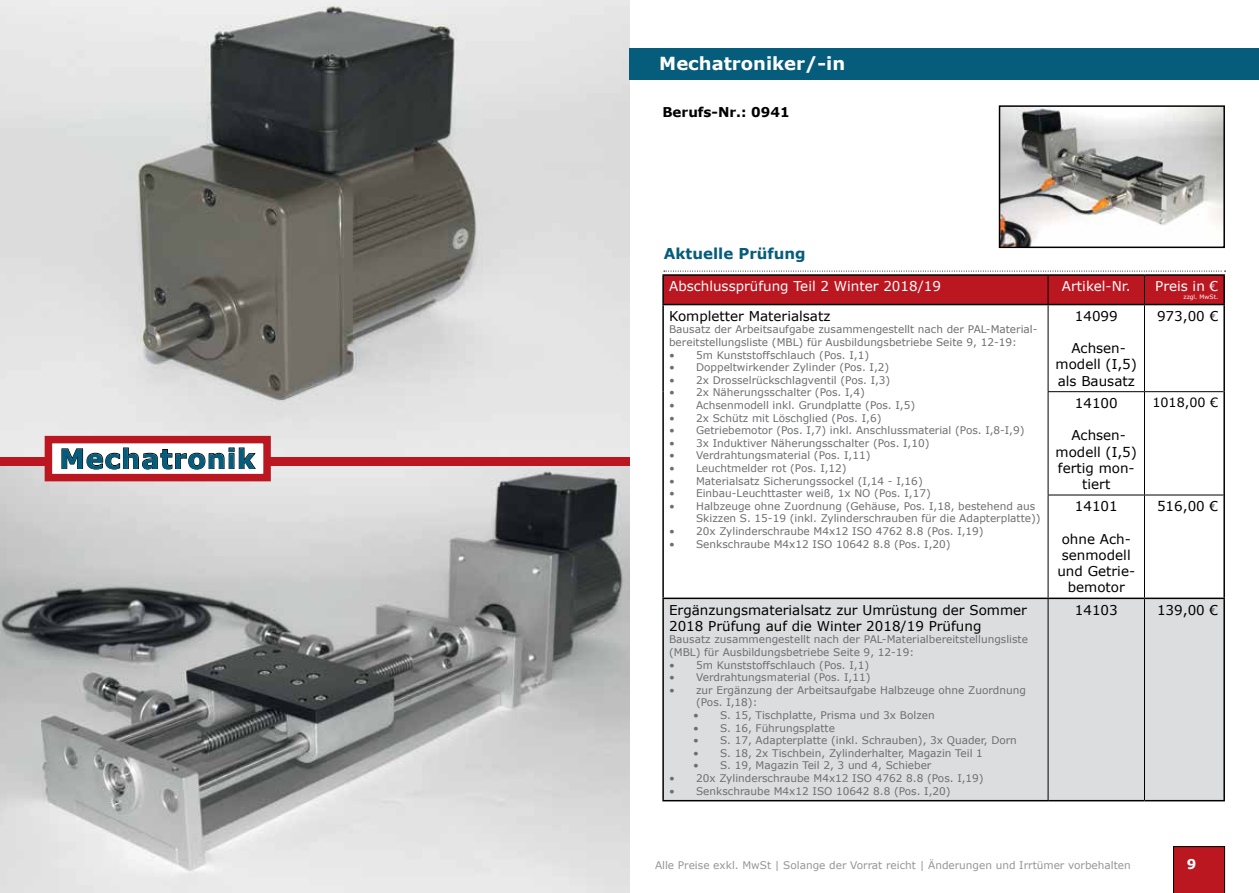
<style>
.page{position:relative;width:1259px;height:893px;background:#fff}
.page>*{position:absolute;margin:0;border:0;box-sizing:border-box;transform-origin:0 0}
.t1{font:700 27px "Verdana";letter-spacing:.03em;color:#065c7b}
.t2{font:700 18px "Verdana";color:#fff}
.t3{font:700 15px "Verdana";color:#065c7b}
.t4{font:13.5px/16.2px "Verdana";color:#000;text-align:center}
.t5{font:13.5px "Verdana";color:#fff}
.t6{font:700 13.5px "Verdana";color:#000}
.t7{font:700 13.5px "Verdana";color:#fff}
.t8{font:12.75px "Verdana";color:#000}
.t9{font:10.5px/12.6px "Verdana";color:#6d6e71}
.t10{font:10.5px "Verdana";color:#939598}
.t11{font:6px "Verdana";color:#fff}
</style>
<div class="page">
<svg style="left:1173px;top:846px;width:52px;height:47px;background:#b0151f"></svg>
<img style="left:0;top:0;width:629px;height:893px">
<div style="left:45px;top:436px;width:226px;height:45px;background:#fff;border:8px solid #bb1721"></div>
<svg style="left:61px;top:447px;width:195px;height:23px"></svg>
<div style="left:0;top:457px;width:51px;height:9px;background:#bb1721"></div>
<div style="left:268px;top:457px;width:361px;height:9px;background:#bb1721"></div>
<div style="left:629px;top:48px;width:630px;height:31px;background:#065c7b"></div>
<svg style="left:1048px;top:496px;width:175px;height:102px"></svg>
<div style="left:664px;top:599px;width:559px;height:201px;background:#dcddde"></div>
<hr style="left:662px;top:274px;width:386px;height:2px;background:#000">
<hr style="left:662px;top:276px;width:2px;height:28px;background:#000">
<svg style="left:663px;top:271px;width:562px;height:33px;background:#b52b33"></svg>
<hr style="left:662px;top:304px;width:386px;height:1px;background:#000">
<hr style="left:662px;top:305px;width:2px;height:87px;background:#000">
<hr style="left:1048px;top:304px;width:96px;height:1px;background:#000">
<hr style="left:1144px;top:304px;width:81px;height:1px;background:#000">
<hr style="left:1223px;top:305px;width:2px;height:87px;background:#000">
<hr style="left:662px;top:392px;width:2px;height:103px;background:#000">
<hr style="left:1223px;top:392px;width:2px;height:103px;background:#000">
<hr style="left:662px;top:495px;width:2px;height:103px;background:#000">
<hr style="left:1223px;top:495px;width:2px;height:103px;background:#000">
<hr style="left:662px;top:599px;width:2px;height:201px;background:#000">
<hr style="left:1223px;top:599px;width:2px;height:201px;background:#000">
<hr style="left:1047px;top:305px;width:1px;height:86px;background:#000">
<hr style="left:1144px;top:305px;width:1px;height:86px;background:#000">
<hr style="left:1047px;top:392px;width:1px;height:103px;background:#000">
<hr style="left:1144px;top:392px;width:1px;height:103px;background:#000">
<hr style="left:1047px;top:495px;width:1px;height:103px;background:#000">
<hr style="left:1144px;top:495px;width:1px;height:103px;background:#000">
<hr style="left:1047px;top:599px;width:1px;height:201px;background:#000">
<hr style="left:1144px;top:599px;width:1px;height:201px;background:#000">
<hr style="left:1047px;top:391px;width:97px;height:1px;background:#000">
<hr style="left:1047px;top:495px;width:97px;height:1px;background:#000">
<hr style="left:662px;top:598px;width:386px;height:1px;background:#000">
<hr style="left:1048px;top:598px;width:96px;height:1px;background:#000">
<hr style="left:1144px;top:598px;width:81px;height:1px;background:#000">
<hr style="left:662px;top:800px;width:386px;height:1px;background:#000">
<hr style="left:1048px;top:800px;width:96px;height:1px;background:#000">
<hr style="left:1144px;top:800px;width:81px;height:1px;background:#000">
<hr style="left:1144px;top:391px;width:79px;height:1px;background:#000">
<hr style="left:1144px;top:495px;width:79px;height:1px;background:#000">
<img style="left:1001px;top:108px;width:221px;height:137px">
<div style="left:998px;top:105px;width:227px;height:143px;border:2px solid #000"></div>
<h1 class="t1" style="left:59px;top:440px;width:197px">Mechatronik</h1>
<h2 class="t2" style="left:663px;top:51px;width:57px">B ruf</h2>
<h2 class="t2" style="left:659px;top:51px;width:187px">Mechatroniker/-in</h2>
<p class="t6" style="left:662px;top:102px;width:129px">Berufs-Nr.: 0941</p>
<h3 class="t3" style="left:664px;top:243px;width:143px">Aktuelle Prüfung</h3>
<p class="t5" style="left:669px;top:277px;width:273px">Abschlussprüfung Teil 2 Winter 2018/19</p>
<p class="t5" style="left:1062px;top:277px;width:70px">Artikel-Nr.</p>
<p class="t5" style="left:1155px;top:277px;width:65px">Preis in €</p>
<p class="t11" style="left:1183px;top:292px;width:36px">zzgl. MwSt.</p>
<p class="t4" style="left:669px;top:308px;width:163px">Kompletter Materialsatz</p>
<p class="t9" style="left:669px;top:323px;width:370px">Bausatz der Arbeitsaufgabe zusammengestellt nach der PAL-Material&shy;bereitstellungsliste (MBL) für Ausbildungsbetriebe Seite 9, 12-19:</p>
<p class="t9" style="left:669px;top:348px;width:201px">• 5m Kunststoffschlauch (Pos. I,1)</p>
<p class="t9" style="left:669px;top:361px;width:222px">• Doppeltwirkender Zylinder (Pos. I,2)</p>
<p class="t9" style="left:669px;top:374px;width:223px">• 2x Drosselrückschlagventil (Pos. I,3)</p>
<p class="t9" style="left:669px;top:386px;width:197px">• 2x Näherungsschalter (Pos. I,4)</p>
<p class="t9" style="left:669px;top:399px;width:247px">• Achsenmodell inkl. Grundplatte (Pos. I,5)</p>
<p class="t9" style="left:669px;top:411px;width:214px">• 2x Schütz mit Löschglied (Pos. I,6)</p>
<p class="t9" style="left:669px;top:424px;width:357px">• Getriebemotor (Pos. I,7) inkl. Anschlussmaterial (Pos. I,8-I,9)</p>
<p class="t9" style="left:669px;top:437px;width:262px">• 3x Induktiver Näherungsschalter (Pos. I,10)</p>
<p class="t9" style="left:669px;top:449px;width:203px">• Verdrahtungsmaterial (Pos. I,11)</p>
<p class="t9" style="left:669px;top:462px;width:179px">• Leuchtmelder rot (Pos. I,12)</p>
<p class="t9" style="left:669px;top:474px;width:255px">• Materialsatz Sicherungssockel (I,14 - I,16)</p>
<p class="t9" style="left:669px;top:487px;width:263px">• Einbau-Leuchttaster weiß, 1x NO (Pos. I,17)</p>
<p class="t9" style="left:696px;top:500px;width:346px;text-indent:-27px">• Halbzeuge ohne Zuordnung (Gehäuse, Pos. I,18, bestehend aus<br>Skizzen S. 15-19 (inkl. Zylinderschrauben für die Adapterplatte))</p>
<p class="t9" style="left:669px;top:525px;width:316px">• 20x Zylinderschraube M4x12 ISO 4762 8.8 (Pos. I,19)</p>
<p class="t9" style="left:669px;top:537px;width:283px">• Senkschraube M4x12 ISO 10642 8.8 (Pos. I,20)</p>
<p class="t4" style="left:1074px;top:308px;width:44px">14099</p>
<p class="t4" style="left:1055px;top:340px;width:83px">Achsen&shy;modell (I,5) als Bausatz</p>
<p class="t4" style="left:1157px;top:308px;width:63px">973,00 €</p>
<p class="t8" style="left:1152px;top:394px;width:67px">1018,00 €</p>
<p class="t4" style="left:1074px;top:395px;width:44px">14100</p>
<p class="t4" style="left:1055px;top:427px;width:83px">Achsen&shy;modell (I,5) fertig mon&shy;tiert</p>
<p class="t4" style="left:1074px;top:498px;width:44px">14101</p>
<p class="t4" style="left:1057px;top:531px;width:79px">ohne Ach&shy;senmodell und Getrie&shy;bemotor</p>
<p class="t4" style="left:1157px;top:498px;width:63px">516,00 €</p>
<p class="t4" style="left:669px;top:601px;width:359px;text-align:left">Ergänzungsmaterialsatz zur Umrüstung der Sommer<br>2018 Prüfung auf die Winter 2018/19 Prüfung</p>
<p class="t9" style="left:669px;top:633px;width:360px">Bausatz zusammengestellt nach der PAL-Materialbereitstellungsliste (MBL) für Ausbildungsbetriebe Seite 9, 12-19:</p>
<p class="t9" style="left:669px;top:658px;width:201px">• 5m Kunststoffschlauch (Pos. I,1)</p>
<p class="t9" style="left:669px;top:671px;width:203px">• Verdrahtungsmaterial (Pos. I,11)</p>
<p class="t9" style="left:696px;top:684px;width:331px;text-indent:-27px">• zur Ergänzung der Arbeitsaufgabe Halbzeuge ohne Zuordnung (Pos. I,18):</p>
<p class="t9" style="left:693px;top:709px;width:243px">• S. 15, Tischplatte, Prisma und 3x Bolzen</p>
<p class="t9" style="left:693px;top:721px;width:143px">• S. 16, Führungsplatte</p>
<p class="t9" style="left:693px;top:734px;width:325px">• S. 17, Adapterplatte (inkl. Schrauben), 3x Quader, Dorn</p>
<p class="t9" style="left:693px;top:747px;width:291px">• S. 18, 2x Tischbein, Zylinderhalter, Magazin Teil 1</p>
<p class="t9" style="left:693px;top:759px;width:240px">• S. 19, Magazin Teil 2, 3 und 4, Schieber</p>
<p class="t9" style="left:669px;top:772px;width:316px">• 20x Zylinderschraube M4x12 ISO 4762 8.8 (Pos. I,19)</p>
<p class="t9" style="left:669px;top:784px;width:283px">• Senkschraube M4x12 ISO 10642 8.8 (Pos. I,20)</p>
<p class="t4" style="left:1074px;top:601px;width:44px">14103</p>
<p class="t4" style="left:1157px;top:601px;width:63px">139,00 €</p>
<p class="t10" style="left:655px;top:858px;width:477px">Alle Preise exkl. MwSt | Solange der Vorrat reicht | Änderungen und Irrtümer vorbehalten</p>
<p class="t7" style="left:1186px;top:855px;width:11px">9</p>
</div>
